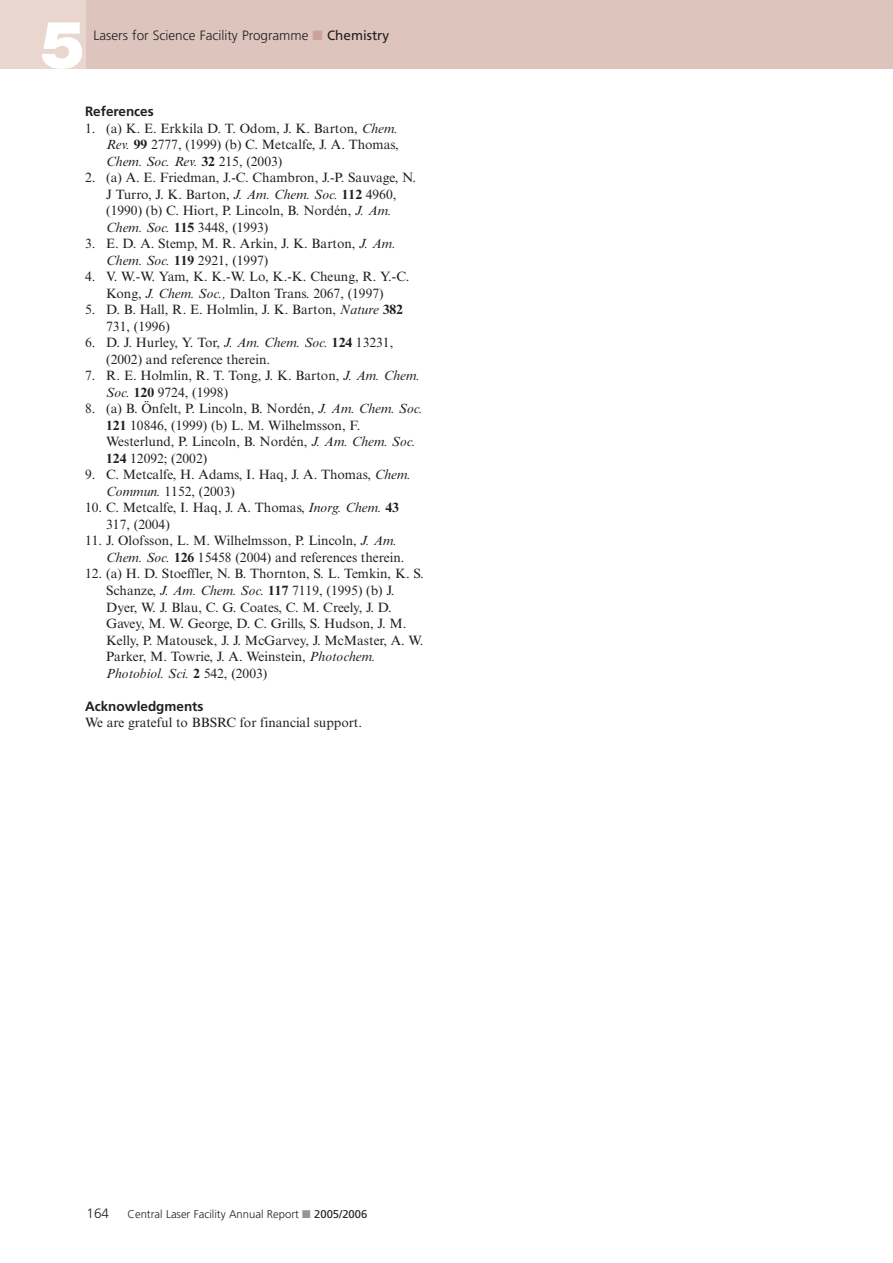
<style>
.page{position:relative;width:893px;height:1263px;background:#fff}
.page>*{position:absolute;margin:0;border:0;box-sizing:border-box;transform-origin:0 0}
.t1{font:900 66px "Helvetica Neue";color:#fff}
.t2{font:13.5px/16.5px "Times NRMT";color:#231f20}
.t3{font:300 13.5px "Frutiger";color:#231f20}
.t4{font:700 13.5px "Frutiger";color:#231f20}
.t5{font:300 11.25px "Frutiger";color:#231f20}
.s1{color:#cba39a}
.s2{font-weight:400}
.s3{font-style:italic}
.s4{font-weight:700}
.s5{color:#939598}
</style>
<div class="page">
<div style="left:85px;top:0;width:808px;height:68px;background:#ddc4bc"></div>
<div style="left:0;top:0;width:85px;height:68px;background:#e9d6cf"></div>
<h1 class="t1" style="left:41px;top:21px;width:46px">5</h1>
<p class="t3" style="left:94px;top:30px;width:297px">Lasers for Science Facility Programme <span class="s1">■</span> <span class="s2">Chemistry</span></p>
<p class="t4" style="left:85px;top:106px;width:70px">References</p>
<p class="t2" style="left:106px;top:121px;width:294px;text-align:justify;text-indent:-21px">1. (a) K. E. Erkkila D. T. Odom, J. K. Barton, <span class="s3">Chem.<br>Rev.</span> <span class="s4">99</span> 2777, (1999) (b) C. Metcalfe, J. A. Thomas, <span class="s3">Chem. Soc. Rev.</span> <span class="s4">32</span> 215, (2003)</p>
<p class="t2" style="left:106px;top:171px;width:311px;text-indent:-21px">2. (a) A. E. Friedman, J.-C. Chambron, J.-P. Sauvage, N.<br>J Turro, J. K. Barton, <span class="s3">J. Am. Chem. Soc.</span> <span class="s4">112</span> 4960, (1990) (b) C. Hiort, P. Lincoln, B. Nordén, <span class="s3">J. Am.<br>Chem. Soc.</span> <span class="s4">115</span> 3448, (1993)</p>
<p class="t2" style="left:106px;top:237px;width:291px;text-indent:-21px">3. E. D. A. Stemp, M. R. Arkin, J. K. Barton, <span class="s3">J. Am.<br>Chem. Soc.</span> <span class="s4">119</span> 2921, (1997)</p>
<p class="t2" style="left:85px;top:270px;width:326px;text-align:center">4. V. W.-W. Yam, K. K.-W. Lo, K.-K. Cheung, R. Y.-C.<br>Kong, <span class="s3">J. Chem. Soc.,</span> Dalton Trans. 2067, (1997)</p>
<p class="t2" style="left:106px;top:303px;width:298px;text-indent:-21px">5. D. B. Hall, R. E. Holmlin, J. K. Barton, <span class="s3">Nature</span> <span class="s4">382<br></span>731, (1996)</p>
<p class="t2" style="left:106px;top:336px;width:289px;text-indent:-21px">6. D. J. Hurley, Y. Tor, <span class="s3">J. Am. Chem. Soc.</span> <span class="s4">124</span> 13231, (2002) and reference therein.</p>
<p class="t2" style="left:106px;top:369px;width:315px;text-indent:-21px">7. R. E. Holmlin, R. T. Tong, J. K. Barton, <span class="s3">J. Am. Chem.<br>Soc.</span> <span class="s4">120</span> 9724, (1998)</p>
<p class="t2" style="left:106px;top:402px;width:318px;text-indent:-21px">8. (a) B. Önfelt, P. Lincoln, B. Nordén, <span class="s3">J. Am. Chem. Soc.<br></span><span class="s4">121</span> 10846, (1999) (b) L. M. Wilhelmsson, F.<br>Westerlund, P. Lincoln, B. Nordén, <span class="s3">J. Am. Chem. Soc.<br></span><span class="s4">124</span> 12092; (2002)</p>
<p class="t2" style="left:106px;top:468px;width:306px;text-indent:-21px">9. C. Metcalfe, H. Adams, I. Haq, J. A. Thomas, <span class="s3">Chem.<br>Commun.</span> 1152, (2003)</p>
<p class="t2" style="left:106px;top:501px;width:294px;text-indent:-21px">10. C. Metcalfe, I. Haq, J. A. Thomas, <span class="s3">Inorg. Chem.</span> <span class="s4">43<br></span>317, (2004)</p>
<p class="t2" style="left:106px;top:534px;width:300px;text-indent:-21px">11. J. Olofsson, L. M. Wilhelmsson, P. Lincoln, <span class="s3">J. Am.<br>Chem. Soc.</span> <span class="s4">126</span> 15458 (2004) and references therein.</p>
<p class="t2" style="left:106px;top:567px;width:319px;text-indent:-21px">12. (a) H. D. Stoeffler, N. B. Thornton, S. L. Temkin, K. S.<br>Schanze, <span class="s3">J. Am. Chem. Soc.</span> <span class="s4">117</span> 7119, (1995) (b) J.<br>Dyer, W. J. Blau, C. G. Coates, C. M. Creely, J. D.<br>Gavey, M. W. George, D. C. Grills, S. Hudson, J. M.<br>Kelly, P. Matousek, J. J. McGarvey, J. McMaster, A. W.<br>Parker, M. Towrie, J. A. Weinstein, <span class="s3">Photochem.<br>Photobiol. Sci.</span> <span class="s4">2</span> 542, (2003)</p>
<p class="t4" style="left:85px;top:700px;width:120px">Acknowledgments</p>
<p class="t2" style="left:85px;top:715px;width:279px">We are grateful to BBSRC for financial support.</p>
<p class="t3" style="left:87px;top:1208px;width:24px">164</p>
<p class="t5" style="left:128px;top:1210px;width:241px">Central Laser Facility Annual Report <span class="s5">■</span> <span class="s2">2005/2006</span></p>
</div>
